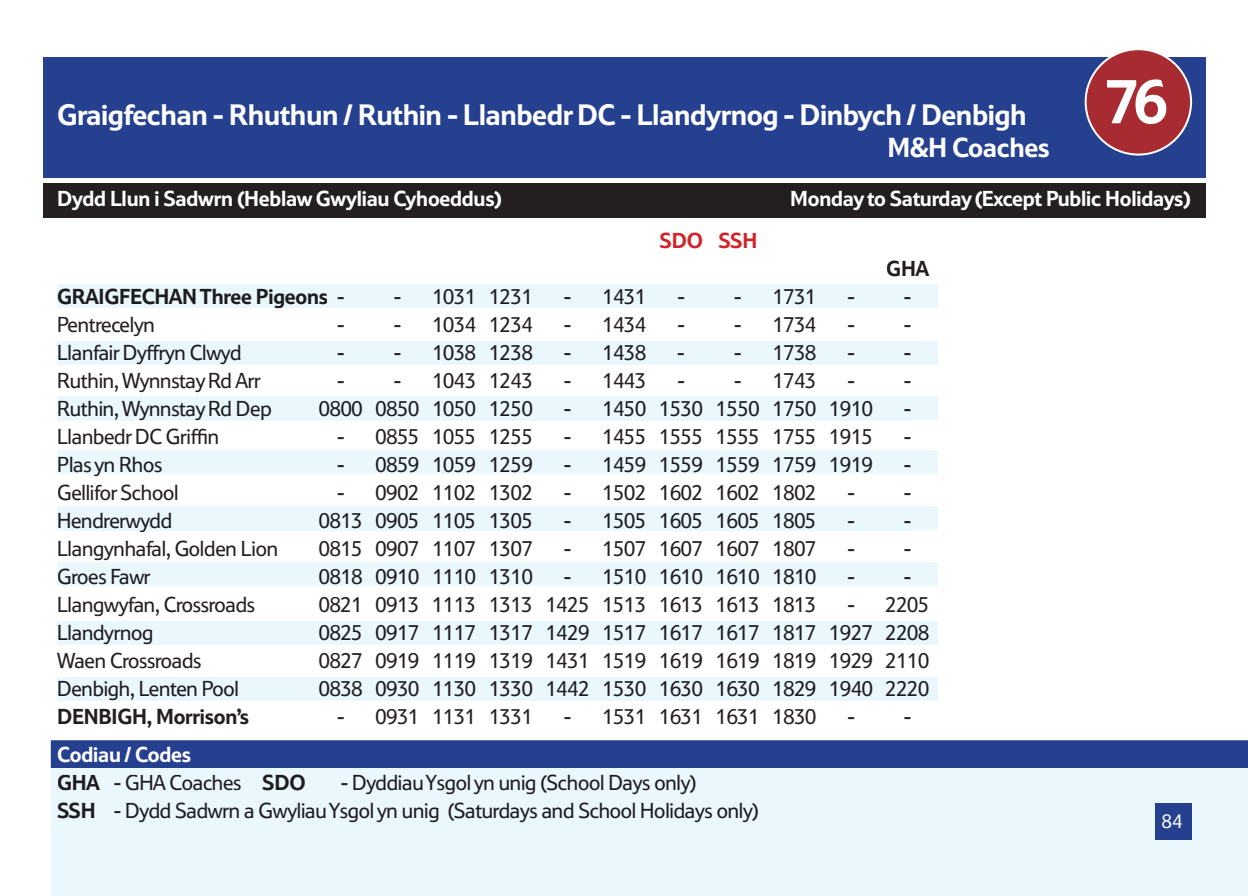
<style>
.page{position:relative;width:1248px;height:896px;background:#fff}
.page>*{position:absolute;margin:0;border:0;box-sizing:border-box;transform-origin:0 0}
.t1{font:700 30px "Tesco";letter-spacing:-.04em;color:#fff}
.t2{font:700 28px "Tesco";letter-spacing:-.04em;color:#fff}
.t3{font:22px "Tesco";letter-spacing:-.04em;color:#231f20}
.t4{font:22px/28px "Tesco";letter-spacing:-.04em;color:#1d1d20}
.t5{font:700 22px/28px "Tesco";letter-spacing:-.04em;color:#fff}
.t6{font:700 22px "Tesco";letter-spacing:-.04em;color:#231f20}
.t7{font:700 22px "Tesco";letter-spacing:-.04em;color:#d1232a}
.t8{font:20px "Tesco";color:#fff}
.s1{font-size:64px}
.s2{font-weight:400;color:#1d1d20}
.s3{color:#1d1d20}
.s4{font-weight:700}
</style>
<div class="page">
<div style="left:51px;top:755px;width:1196px;height:141px;background:#eaf7fd"></div>
<div style="left:51px;top:740px;width:1196px;height:27px;background:#25408f"></div>
<div style="left:57px;top:621px;width:880px;height:24px;background:#eaf7fd"></div>
<div style="left:57px;top:677px;width:880px;height:24px;background:#eaf7fd"></div>
<div style="left:57px;top:284px;width:880px;height:24px;background:#eaf7fd"></div>
<div style="left:57px;top:450px;width:880px;height:24px;background:#eaf7fd"></div>
<div style="left:57px;top:506px;width:880px;height:24px;background:#eaf7fd"></div>
<div style="left:57px;top:562px;width:880px;height:24px;background:#eaf7fd"></div>
<div style="left:57px;top:341px;width:880px;height:23px;background:#eaf7fd"></div>
<div style="left:57px;top:396px;width:880px;height:24px;background:#eaf7fd"></div>
<div style="left:1155px;top:803px;width:36px;height:36px;background:#25408f"></div>
<div style="left:43px;top:183px;width:1163px;height:35px;background:#231f20"></div>
<div style="left:43px;top:57px;width:1163px;height:121px;background:#25408f"></div>
<div style="left:1085px;top:49px;width:105px;height:106px;background:#a72b30;border-radius:50%"></div>
<div style="left:1084px;top:48px;width:107px;height:108px;border:2px solid #fff;border-radius:50%"></div>
<h1 class="t1" style="left:57px;top:97px;width:1112px">Graigfechan - Rhuthun / Ruthin - Llanbedr DC - Llandyrnog - Dinbych / Denbigh <span class="s1">76</span></h1>
<p class="t2" style="left:887px;top:131px;width:164px">M&amp;H Coaches</p>
<p class="t5" style="left:57px;top:184px;width:447px">Dydd Llun i Sadwrn (Heblaw Gwyliau Cyhoeddus)</p>
<p class="t5" style="left:789px;top:184px;width:403px">Monday to Saturday (Except Public Holidays)</p>
<p class="t7" style="left:659px;top:228px;width:100px">SDO SSH</p>
<p class="t6" style="left:885px;top:256px;width:45px">GHA</p>
<p class="t6" style="left:57px;top:284px;width:289px">GRAIGFECHAN Three Pigeons <span class="s2">-</span></p>
<p class="t4" style="left:393px;top:282px;width:141px">- 1031 1231</p>
<p class="t4" style="left:563px;top:282px;width:84px">- 1431</p>
<p class="t4" style="left:677px;top:282px;width:66px">- -</p>
<p class="t4" style="left:772px;top:282px;width:46px">1731</p>
<p class="t4" style="left:847px;top:282px;width:66px">- -</p>
<p class="t3" style="left:57px;top:312px;width:100px">Pentrecelyn</p>
<p class="t3" style="left:337px;top:312px;width:66px">- -</p>
<p class="t3" style="left:432px;top:312px;width:103px">1034 1234</p>
<p class="t3" style="left:563px;top:312px;width:84px">- 1434</p>
<p class="t3" style="left:677px;top:312px;width:66px">- -</p>
<p class="t3" style="left:772px;top:312px;width:46px">1734</p>
<p class="t3" style="left:847px;top:312px;width:66px">- -</p>
<p class="t4" style="left:57px;top:338px;width:187px">Llanfair Dyffryn Clwyd</p>
<p class="t4" style="left:336px;top:338px;width:66px">- -</p>
<p class="t4" style="left:432px;top:338px;width:103px">1038 1238</p>
<p class="t4" style="left:563px;top:338px;width:84px">- 1438</p>
<p class="t4" style="left:677px;top:338px;width:66px">- -</p>
<p class="t4" style="left:772px;top:338px;width:46px">1738</p>
<p class="t4" style="left:847px;top:338px;width:66px">- -</p>
<p class="t3" style="left:57px;top:368px;width:206px">Ruthin, Wynnstay Rd Arr</p>
<p class="t3" style="left:337px;top:368px;width:66px">- -</p>
<p class="t3" style="left:432px;top:368px;width:103px">1043 1243</p>
<p class="t3" style="left:563px;top:368px;width:84px">- 1443</p>
<p class="t3" style="left:677px;top:368px;width:66px">- -</p>
<p class="t3" style="left:772px;top:368px;width:46px">1743</p>
<p class="t3" style="left:847px;top:368px;width:66px">- -</p>
<p class="t3" style="left:57px;top:396px;width:217px">Ruthin, Wynnstay Rd Dep</p>
<p class="t3" style="left:318px;top:396px;width:216px">0800 0850 1050 1250</p>
<p class="t3" style="left:563px;top:396px;width:311px">- 1450 1530 1550 1750 1910</p>
<p class="t3" style="left:903px;top:396px;width:10px">-</p>
<p class="t3" style="left:57px;top:424px;width:164px">Llanbedr DC Griffin</p>
<p class="t3" style="left:337px;top:424px;width:198px">- 0855 1055 1255</p>
<p class="t3" style="left:563px;top:424px;width:311px">- 1455 1555 1555 1755 1915</p>
<p class="t3" style="left:903px;top:424px;width:10px">-</p>
<p class="t3" style="left:57px;top:452px;width:108px">Plas yn Rhos</p>
<p class="t3" style="left:337px;top:452px;width:198px">- 0859 1059 1259</p>
<p class="t3" style="left:563px;top:452px;width:311px">- 1459 1559 1559 1759 1919</p>
<p class="t3" style="left:903px;top:452px;width:10px">-</p>
<p class="t3" style="left:57px;top:480px;width:123px">Gellifor School</p>
<p class="t3" style="left:337px;top:480px;width:198px">- 0902 1102 1302</p>
<p class="t3" style="left:563px;top:480px;width:254px">- 1502 1602 1602 1802</p>
<p class="t3" style="left:847px;top:480px;width:66px">- -</p>
<p class="t3" style="left:57px;top:508px;width:117px">Hendrerwydd</p>
<p class="t3" style="left:318px;top:508px;width:216px">0813 0905 1105 1305</p>
<p class="t3" style="left:563px;top:508px;width:254px">- 1505 1605 1605 1805</p>
<p class="t3" style="left:847px;top:508px;width:66px">- -</p>
<p class="t3" style="left:57px;top:536px;width:223px">Llangynhafal, Golden Lion</p>
<p class="t3" style="left:318px;top:536px;width:216px">0815 0907 1107 1307</p>
<p class="t3" style="left:563px;top:536px;width:254px">- 1507 1607 1607 1807</p>
<p class="t3" style="left:847px;top:536px;width:66px">- -</p>
<p class="t4" style="left:57px;top:562px;width:96px">Groes Fawr</p>
<p class="t4" style="left:318px;top:562px;width:216px">0818 0910 1110 1310</p>
<p class="t4" style="left:563px;top:562px;width:254px">- 1510 1610 1610 1810</p>
<p class="t4" style="left:847px;top:562px;width:66px">- -</p>
<p class="t3" style="left:57px;top:592px;width:200px">Llangwyfan, Crossroads</p>
<p class="t3" style="left:318px;top:592px;width:499px">0821 0913 1113 1313 1425 1513 1613 1613 1813</p>
<p class="t3" style="left:847px;top:592px;width:84px">- 2205</p>
<p class="t4" style="left:57px;top:618px;width:98px">Llandyrnog</p>
<p class="t4" style="left:318px;top:618px;width:612px">0825 0917 1117 1317 1429 1517 1617 1617 1817 1927 2208</p>
<p class="t3" style="left:57px;top:648px;width:147px">Waen Crossroads</p>
<p class="t3" style="left:318px;top:648px;width:612px">0827 0919 1119 1319 1431 1519 1619 1619 1819 1929 2110</p>
<p class="t4" style="left:57px;top:674px;width:184px">Denbigh, Lenten Pool</p>
<p class="t4" style="left:318px;top:674px;width:612px">0838 0930 1130 1330 1442 1530 1630 1630 1829 1940 2220</p>
<p class="t6" style="left:57px;top:704px;width:194px">DENBIGH, Morrison’s</p>
<p class="t3" style="left:337px;top:704px;width:198px">- 0931 1131 1331</p>
<p class="t3" style="left:563px;top:704px;width:254px">- 1531 1631 1631 1830</p>
<p class="t3" style="left:847px;top:704px;width:66px">- -</p>
<p class="t5" style="left:57px;top:740px;width:251px">Codiau / Codes<br><span class="s3">GHA</span> <span class="s2">- GHA Coaches</span> <span class="s3">SDO</span></p>
<p class="t4" style="left:57px;top:768px;width:704px;text-indent:283px">- Dyddiau Ysgol yn unig (School Days only)<br><span class="s4">SSH</span> - Dydd Sadwrn a Gwyliau Ysgol yn unig (Saturdays and School Holidays only)</p>
<p class="t8" style="left:1161px;top:809px;width:23px">84</p>
</div>
